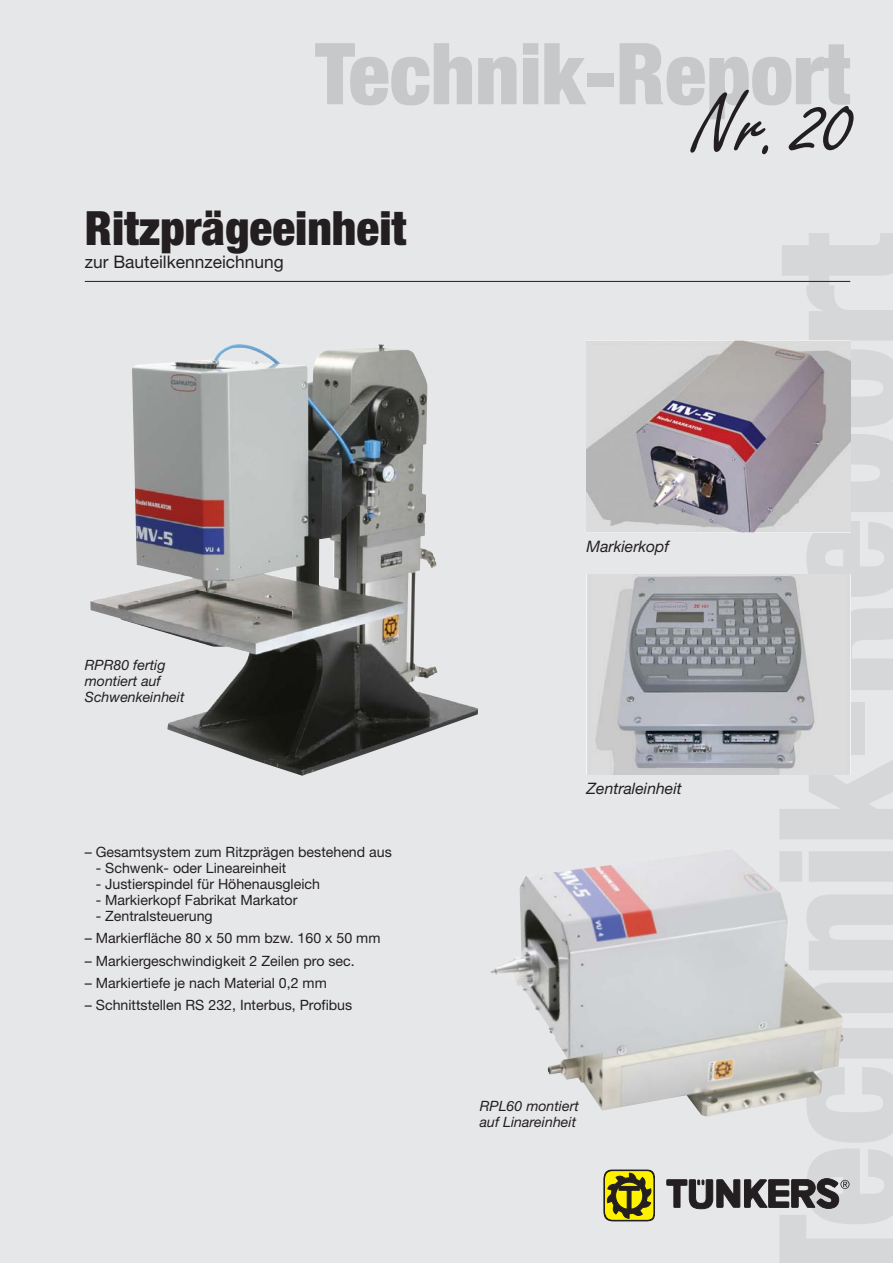
<style>
.page{position:relative;width:893px;height:1263px;background:#e6e7e8}
.page>*{position:absolute;margin:0;border:0;box-sizing:border-box;transform-origin:0 0}
.t1{font:900 condensed 85.5px "Helvetica Neue";color:#c6c8ca}
.t2{font:85.5px "Freestyle Script";color:#231f20}
.t3{font:900 condensed 47.25px "Helvetica Neue";color:#231f20}
.t4{font:17.4px "Helvetica Neue";color:#231f20}
.t5{font:italic 15.75px "Helvetica Neue";color:#231f20}
.t6{font:14.25px "Helvetica Neue";color:#231f20}
.t7{font:italic 14.25px/15.9px "Helvetica Neue";color:#231f20}
</style>
<div class="page">
<svg style="left:666px;top:1178px;width:183px;height:31px"></svg>
<svg style="left:604px;top:1169px;width:51px;height:52px;background:#958d14"></svg>
<hr style="left:85px;top:281px;width:765px;height:1px;background:#231f20">
<img style="left:90px;top:344px;width:388px;height:432px">
<img style="left:587px;top:341px;width:263px;height:191px">
<img style="left:587px;top:575px;width:263px;height:200px">
<img style="left:490px;top:856px;width:354px;height:260px">
<h1 class="t1" style="left:315px;top:43px;width:536px">Technik-Report</h1>
<h1 class="t2" style="left:692px;top:96px;width:160px">Nr. 20</h1>
<h2 class="t3" style="left:85px;top:211px;width:323px">Ritzprägeeinheit</h2>
<p class="t4" style="left:85px;top:256px;width:200px">zur Bauteilkennzeichnung</p>
<p class="t7" style="left:85px;top:658px;width:101px">RPR80 fertig montiert auf<br>Schwenkeinheit</p>
<p class="t6" style="left:85px;top:847px;width:308px">– Gesamtsystem zum Ritzprägen bestehend aus</p>
<p class="t6" style="left:96px;top:863px;width:192px">- Schwenk- oder Lineareinheit</p>
<p class="t6" style="left:96px;top:879px;width:226px">- Justierspindel für Höhenausgleich</p>
<p class="t6" style="left:96px;top:895px;width:203px">- Markierkopf Fabrikat Markator</p>
<p class="t6" style="left:96px;top:911px;width:119px">- Zentralsteuerung</p>
<p class="t6" style="left:85px;top:933px;width:297px">– Markierfläche 80 x 50 mm bzw. 160 x 50 mm</p>
<p class="t6" style="left:85px;top:955px;width:271px">– Markiergeschwindigkeit 2 Zeilen pro sec.</p>
<p class="t6" style="left:85px;top:978px;width:243px">– Markiertiefe je nach Material 0,2 mm</p>
<p class="t6" style="left:85px;top:1000px;width:269px">– Schnittstellen RS 232, Interbus, Profibus</p>
<p class="t5" style="left:587px;top:541px;width:84px">Markierkopf</p>
<p class="t5" style="left:587px;top:783px;width:97px">Zentraleinheit</p>
<p class="t7" style="left:480px;top:1099px;width:101px">RPL60 montiert auf Linareinheit</p>
</div>
